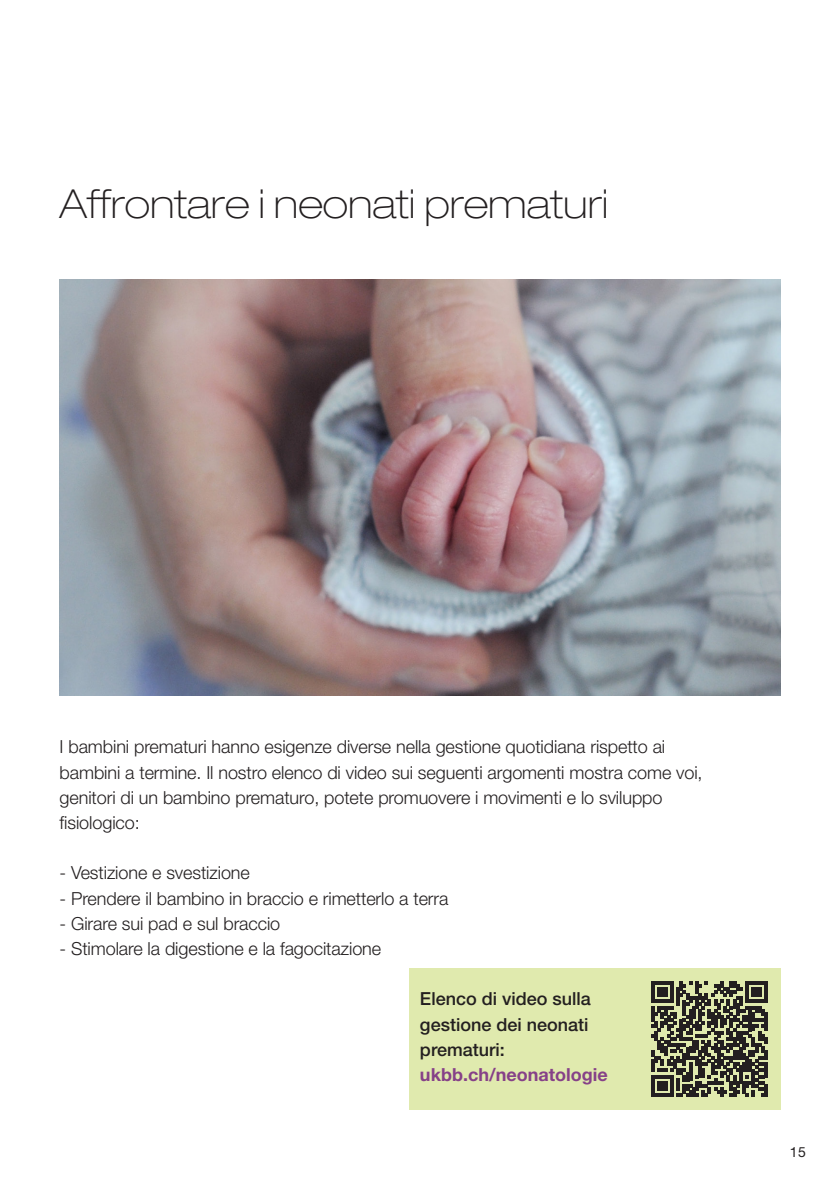
<style>
.page{position:relative;width:840px;height:1191px;background:#fff}
.page>*{position:absolute;margin:0;border:0;box-sizing:border-box;transform-origin:0 0}
.HN_Std_33Thin_Ex_20{font:100 expanded 40px "Helvetica Neue LT Std";color:#231f20}
.HN_Std_45_Light_9Pt{font:300 18px/25.2px "Helvetica Neue LT Std";letter-spacing:-.005em;color:#231f20}
.HN_Std_75_Bold_9Pt_1{font:500 18px/25.2px "Helvetica Neue LT Std";color:#231f20}
.HN_Std_75_Bold_9Pt_1-2{font:700 18px "Helvetica Neue LT Std";color:#864188}
.t1{font:14px "Helvetica Neue LT Std";color:#231f20}
</style>
<div class="page">
<div style="left:408px;top:968px;width:372px;height:141px;background:#e0eaae"></div>
<svg style="left:651px;top:981px;width:116px;height:116px"></svg>
<hr style="left:763px;top:1062px;width:4px;height:16px;background:#231f20">
<hr style="left:763px;top:1084px;width:4px;height:13px;background:#231f20">
<img style="left:60px;top:279px;width:720px;height:416px">
<p class="HN_Std_33Thin_Ex_20" style="left:60px;top:180px;width:550px">Affrontare i neonati prematuri</p>
<p class="HN_Std_45_Light_9Pt" style="left:60px;top:734px;width:644px">I bambini prematuri hanno esigenze diverse nella gestione quotidiana rispetto ai bambini a termine. Il nostro elenco di video sui seguenti argomenti mostra come voi, genitori di un bambino prematuro, potete promuovere i movimenti e lo sviluppo fisiologico:</p>
<p class="HN_Std_45_Light_9Pt" style="left:60px;top:860px;width:192px">- Vestizione e svestizione</p>
<p class="HN_Std_45_Light_9Pt" style="left:60px;top:885px;width:390px">- Prendere il bambino in braccio e rimetterlo a terra</p>
<p class="HN_Std_45_Light_9Pt" style="left:60px;top:910px;width:222px">- Girare sui pad e sul braccio</p>
<p class="HN_Std_45_Light_9Pt" style="left:60px;top:935px;width:323px">- Stimolare la digestione e la fagocitazione</p>
<p class="HN_Std_75_Bold_9Pt_1" style="left:420px;top:986px;width:172px">Elenco di video sulla gestione dei neonati prematuri:</p>
<p class="HN_Std_75_Bold_9Pt_1-2" style="left:420px;top:1063px;width:189px">ukbb.ch/neonatologie</p>
<p class="t1" style="left:789px;top:1143px;width:17px">15</p>
</div>
